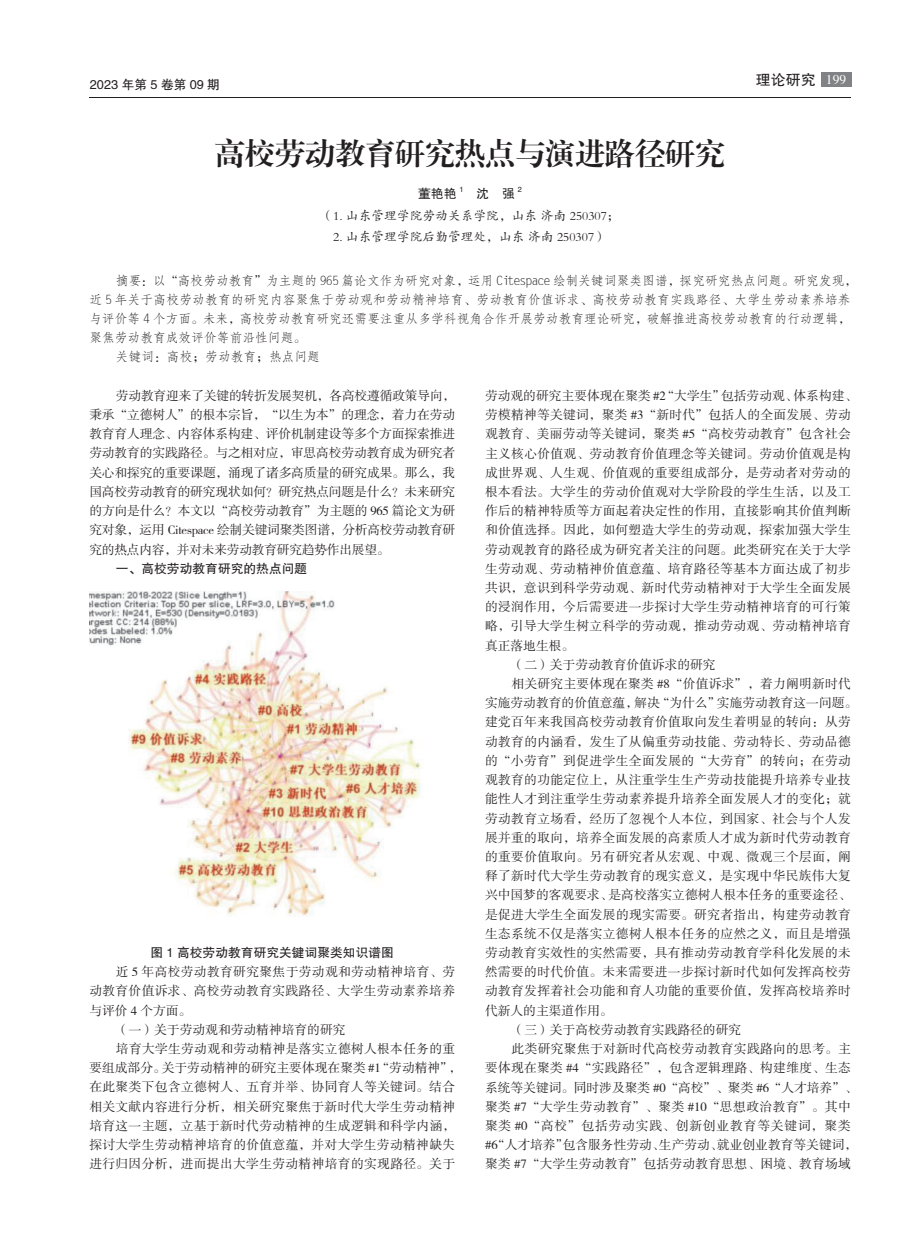
<style>
.page{position:relative;width:919px;height:1238px;background:#fff}
.page>*{position:absolute;margin:0;border:0;box-sizing:border-box;transform-origin:0 0}
.t1{font:30px "FZXBSK GBK1 0";color:#231f20}
.t2{font:15px "FZHTK GBK1 0";color:#231f20}
.t3{font:13.5px "FZSSK GBK1 0";color:#fff}
.t4{font:12.75px/19.2px "FZSSK GBK1 0";letter-spacing:.025em;color:#231f20;text-align:justify}
.t5{font:12.75px "FZSSK GBK1 0";color:#231f20}
.t6{font:12.75px "FZFSK GBK1 0";color:#231f20}
.t7{font:12.75px "FZHTK GBK1 0";color:#231f20}
.t8{font:12.75px "FZKTJW GB1 0";color:#231f20}
.t9{font:12.75px "FZSSK GBK1 0";letter-spacing:.065em;color:#231f20}
.t10{font:7.5px "FZHTK GBK1 0";color:#231f20}
</style>
<div class="page">
<div style="left:820px;top:72px;width:31px;height:15px;background:#808285"></div>
<hr style="left:89px;top:97px;width:761px;height:1px;background:#231f20">
<img style="left:89px;top:592px;width:334px;height:325px">
<p class="t7" style="left:90px;top:77px;width:131px">2023 年第 5 卷第 09 期</p>
<p class="t2" style="left:755px;top:72px;width:62px">理论研究</p>
<p class="t3" style="left:825px;top:72px;width:22px">199</p>
<h1 class="t1" style="left:215px;top:137px;width:511px">高校劳动教育研究热点与演进路径研究</h1>
<p class="t7" style="left:418px;top:186px;width:40px">董艳艳</p>
<p class="t10" style="left:459px;top:185px;width:6px">1</p>
<p class="t7" style="left:463px;top:186px;width:52px">　沈　强</p>
<p class="t10" style="left:518px;top:185px;width:6px">2</p>
<p class="t8" style="left:320px;top:209px;width:300px">（1. 山东管理学院劳动关系学院，山东 济南 250307；</p>
<p class="t8" style="left:333px;top:230px;width:275px">2. 山东管理学院后勤管理处，山东 济南 250307）</p>
<p class="t6" style="left:116px;top:273px;width:742px">摘要：以“高校劳动教育”为主题的 965 篇论文作为研究对象，运用 Citespace 绘制关键词聚类图谱，探究研究热点问题。研究发现，</p>
<p class="t6" style="left:89px;top:292px;width:762px">近 5 年关于高校劳动教育的研究内容聚焦于劳动观和劳动精神培育、劳动教育价值诉求、高校劳动教育实践路径、大学生劳动素养培养</p>
<p class="t6" style="left:89px;top:312px;width:763px">与评价等 4 个方面。未来，高校劳动教育研究还需要注重从多学科视角合作开展劳动教育理论研究，破解推进高校劳动教育的行动逻辑，</p>
<p class="t6" style="left:89px;top:331px;width:218px">聚焦劳动教育成效评价等前沿性问题。</p>
<p class="t6" style="left:116px;top:350px;width:205px">关键词：高校；劳动教育；热点问题</p>
<p class="t4" style="left:89px;top:386px;width:367px;text-indent:27px">劳动教育迎来了关键的转折发展契机，各高校遵循政策导向，秉承“立德树人”的根本宗旨，“以生为本”的理念，着力在劳动教育育人理念、内容体系构建、评价机制建设等多个方面探索推进劳动教育的实践路径。与之相对应，审思高校劳动教育成为研究者关心和探究的重要课题，涌现了诸多高质量的研究成果。那么，我国高校劳动教育的研究现状如何？研究热点问题是什么？未来研究的方向是什么？本文以“高校劳动教育”为主题的 965 篇论文为研究对象，运用 Citespace 绘制关键词聚类图谱，分析高校劳动教育研究的热点内容，并对未来劳动教育研究趋势作出展望。</p>
<p class="t7" style="left:116px;top:561px;width:193px">一、高校劳动教育研究的热点问题</p>
<p class="t5" style="left:485px;top:388px;width:374px">劳动观的研究主要体现在聚类 #2“大学生”包括劳动观、体系构建、</p>
<p class="t4" style="left:485px;top:405px;width:367px">劳模精神等关键词，聚类 #3“新时代”包括人的全面发展、劳动</p>
<p class="t4" style="left:485px;top:425px;width:367px">观教育、美丽劳动等关键词，聚类 #5“高校劳动教育”包含社会</p>
<p class="t4" style="left:485px;top:444px;width:367px">主义核心价值观、劳动教育价值理念等关键词。劳动价值观是构</p>
<p class="t4" style="left:485px;top:463px;width:367px">成世界观、人生观、价值观的重要组成部分，是劳动者对劳动的</p>
<p class="t4" style="left:485px;top:482px;width:367px">根本看法。大学生的劳动价值观对大学阶段的学生生活，以及工</p>
<p class="t4" style="left:485px;top:501px;width:367px">作后的精神特质等方面起着决定性的作用，直接影响其价值判断</p>
<p class="t4" style="left:485px;top:521px;width:367px">和价值选择。因此，如何塑造大学生的劳动观，探索加强大学生</p>
<p class="t4" style="left:485px;top:540px;width:367px">劳动观教育的路径成为研究者关注的问题。此类研究在关于大学</p>
<p class="t4" style="left:485px;top:559px;width:367px">生劳动观、劳动精神价值意蕴、培育路径等基本方面达成了初步</p>
<p class="t4" style="left:485px;top:578px;width:367px">共识，意识到科学劳动观、新时代劳动精神对于大学生全面发展</p>
<p class="t4" style="left:485px;top:597px;width:367px">的浸润作用，今后需要进一步探讨大学生劳动精神培育的可行策</p>
<p class="t4" style="left:485px;top:617px;width:367px">略，引导大学生树立科学的劳动观，推动劳动观、劳动精神培育</p>
<p class="t4" style="left:485px;top:636px;width:91px">真正落地生根。</p>
<p class="t5" style="left:511px;top:657px;width:205px">（二）关于劳动教育价值诉求的研究</p>
<p class="t4" style="left:511px;top:674px;width:341px">相关研究主要体现在聚类 #8“价值诉求”，着力阐明新时代</p>
<p class="t5" style="left:485px;top:696px;width:374px">实施劳动教育的价值意蕴，解决“为什么”实施劳动教育这一问题。</p>
<p class="t4" style="left:485px;top:713px;width:367px">建党百年来我国高校劳动教育价值取向发生着明显的转向：从劳</p>
<p class="t4" style="left:485px;top:732px;width:367px">动教育的内涵看，发生了从偏重劳动技能、劳动特长、劳动品德</p>
<p class="t4" style="left:485px;top:751px;width:367px">的“小劳育”到促进学生全面发展的“大劳育”的转向；在劳动</p>
<p class="t4" style="left:485px;top:770px;width:367px">观教育的功能定位上，从注重学生生产劳动技能提升培养专业技</p>
<p class="t4" style="left:485px;top:789px;width:367px">能性人才到注重学生劳动素养提升培养全面发展人才的变化；就</p>
<p class="t4" style="left:485px;top:809px;width:367px">劳动教育立场看，经历了忽视个人本位，到国家、社会与个人发</p>
<p class="t4" style="left:485px;top:828px;width:367px">展并重的取向，培养全面发展的高素质人才成为新时代劳动教育</p>
<p class="t4" style="left:485px;top:847px;width:367px">的重要价值取向。另有研究者从宏观、中观、微观三个层面，阐</p>
<p class="t4" style="left:485px;top:866px;width:367px">释了新时代大学生劳动教育的现实意义，是实现中华民族伟大复</p>
<p class="t5" style="left:485px;top:888px;width:367px">兴中国梦的客观要求、是高校落实立德树人根本任务的重要途径、</p>
<p class="t4" style="left:485px;top:905px;width:367px">是促进大学生全面发展的现实需要。研究者指出，构建劳动教育</p>
<p class="t4" style="left:485px;top:924px;width:367px">生态系统不仅是落实立德树人根本任务的应然之义，而且是增强</p>
<p class="t4" style="left:485px;top:943px;width:367px">劳动教育实效性的实然需要，具有推动劳动教育学科化发展的未</p>
<p class="t4" style="left:485px;top:962px;width:367px">然需要的时代价值。未来需要进一步探讨新时代如何发挥高校劳</p>
<p class="t4" style="left:485px;top:981px;width:367px">动教育发挥着社会功能和育人功能的重要价值，发挥高校培养时</p>
<p class="t5" style="left:485px;top:1003px;width:129px">代新人的主渠道作用。</p>
<p class="t5" style="left:511px;top:1022px;width:231px">（三）关于高校劳动教育实践路径的研究</p>
<p class="t4" style="left:511px;top:1039px;width:341px">此类研究聚焦于对新时代高校劳动教育实践路向的思考。主</p>
<p class="t4" style="left:485px;top:1058px;width:367px">要体现在聚类 #4“实践路径”，包含逻辑理路、构建维度、生态</p>
<p class="t5" style="left:485px;top:1080px;width:374px">系统等关键词。同时涉及聚类 #0“高校”、聚类 #6“人才培养”、</p>
<p class="t4" style="left:485px;top:1097px;width:367px">聚类 #7“大学生劳动教育”、聚类 #10“思想政治教育”。其中</p>
<p class="t9" style="left:485px;top:1118px;width:367px">聚类 #0“高校”包括劳动实践、创新创业教育等关键词，聚类</p>
<p class="t5" style="left:485px;top:1137px;width:374px">#6“人才培养”包含服务性劳动、生产劳动、就业创业教育等关键词，</p>
<p class="t4" style="left:485px;top:1154px;width:367px">聚类 #7“大学生劳动教育”包括劳动教育思想、困境、教育场域</p>
<p class="t7" style="left:150px;top:945px;width:245px">图 1 高校劳动教育研究关键词聚类知识谱图</p>
<p class="t4" style="left:116px;top:962px;width:341px">近 5 年高校劳动教育研究聚焦于劳动观和劳动精神培育、劳</p>
<p class="t4" style="left:89px;top:981px;width:367px">动教育价值诉求、高校劳动教育实践路径、大学生劳动素养培养</p>
<p class="t4" style="left:89px;top:1001px;width:103px">与评价 4 个方面。</p>
<p class="t5" style="left:116px;top:1022px;width:231px">（一）关于劳动观和劳动精神培育的研究</p>
<p class="t4" style="left:116px;top:1039px;width:341px">培育大学生劳动观和劳动精神是落实立德树人根本任务的重</p>
<p class="t5" style="left:89px;top:1060px;width:374px">要组成部分。关于劳动精神的研究主要体现在聚类 #1“劳动精神”，</p>
<p class="t4" style="left:89px;top:1077px;width:367px">在此聚类下包含立德树人、五育并举、协同育人等关键词。结合</p>
<p class="t4" style="left:89px;top:1097px;width:367px">相关文献内容进行分析，相关研究聚焦于新时代大学生劳动精神</p>
<p class="t4" style="left:89px;top:1116px;width:367px">培育这一主题，立基于新时代劳动精神的生成逻辑和科学内涵，</p>
<p class="t4" style="left:89px;top:1135px;width:367px">探讨大学生劳动精神培育的价值意蕴，并对大学生劳动精神缺失</p>
<p class="t4" style="left:89px;top:1154px;width:367px">进行归因分析，进而提出大学生劳动精神培育的实现路径。关于</p>
</div>
